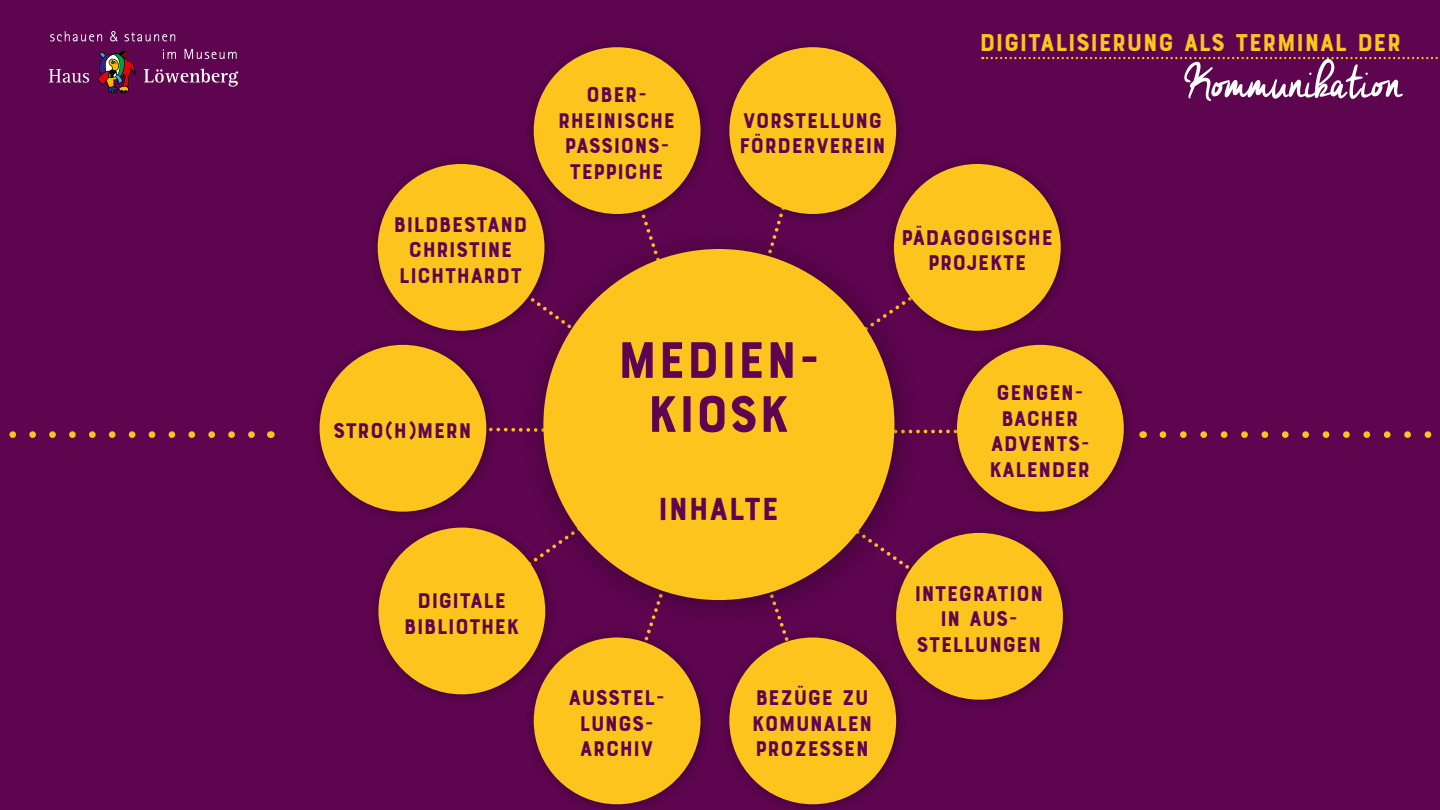
<style>
.page{position:relative;width:1440px;height:810px;background:#5d054f}
.page>*{position:absolute;margin:0;border:0;box-sizing:border-box;transform-origin:0 0}
.t1{font:57.68px "Cheddar Jack";letter-spacing:-.03em;color:#fff}
.t2{font:54px/54px "Bourton Base";color:#5d054f;text-align:center}
.t3{font:33.75px "Bourton Base";color:#5d054f}
.t4{font:25.8px "Bourton Base";color:#fdc41d}
.t5{font:22.5px/25.5px "Bourton Base";color:#5d054f;text-align:center}
</style>
<div class="page">
<svg style="left:13px;top:431px;width:247px;height:7px;background:#843442"></svg>
<svg style="left:1163px;top:431px;width:277px;height:7px;background:#833242"></svg>
<div style="left:382px;top:123px;width:639px;height:608px;background:#5d054f"></div>
<div style="left:521px;top:227px;width:401px;height:401px;background:#000;opacity:.35"></div>
<div style="left:543px;top:249px;width:351px;height:351px;background:#fdc41d;border-radius:50%"></div>
<div style="left:370px;top:519px;width:186px;height:186px;background:#000;opacity:.35"></div>
<div style="left:378px;top:528px;width:167px;height:166px;background:#fdc41d;border-radius:50%"></div>
<div style="left:525px;top:629px;width:186px;height:181px;background:#000;opacity:.35"></div>
<div style="left:534px;top:637px;width:167px;height:167px;background:#fdc41d;border-radius:50%"></div>
<div style="left:948px;top:336px;width:187px;height:186px;background:#000;opacity:.35"></div>
<div style="left:957px;top:345px;width:167px;height:167px;background:#fdc41d;border-radius:50%"></div>
<div style="left:311px;top:336px;width:186px;height:186px;background:#000;opacity:.35"></div>
<div style="left:320px;top:345px;width:166px;height:167px;background:#fdc41d;border-radius:50%"></div>
<div style="left:369px;top:155px;width:186px;height:187px;background:#000;opacity:.35"></div>
<div style="left:378px;top:164px;width:167px;height:167px;background:#fdc41d;border-radius:50%"></div>
<div style="left:525px;top:38px;width:186px;height:187px;background:#000;opacity:.35"></div>
<div style="left:534px;top:47px;width:167px;height:167px;background:#fdc41d;border-radius:50%"></div>
<div style="left:885px;top:155px;width:187px;height:187px;background:#000;opacity:.35"></div>
<div style="left:894px;top:164px;width:167px;height:167px;background:#fdc41d;border-radius:50%"></div>
<div style="left:721px;top:629px;width:186px;height:181px;background:#000;opacity:.35"></div>
<div style="left:729px;top:637px;width:167px;height:167px;background:#fdc41d;border-radius:50%"></div>
<div style="left:887px;top:524px;width:187px;height:186px;background:#000;opacity:.35"></div>
<div style="left:896px;top:533px;width:167px;height:167px;background:#fdc41d;border-radius:50%"></div>
<div style="left:721px;top:38px;width:186px;height:187px;background:#000;opacity:.35"></div>
<div style="left:729px;top:47px;width:167px;height:167px;background:#fdc41d;border-radius:50%"></div>
<svg style="left:49px;top:69px;width:40px;height:14px"></svg>
<svg style="left:144px;top:69px;width:94px;height:18px;background:#823f78"></svg>
<svg style="left:98px;top:51px;width:39px;height:42px;background:#6b3140"></svg>
<svg style="left:110px;top:31px;width:8px;height:10px"></svg>
<svg style="left:185px;top:49px;width:52px;height:10px"></svg>
<svg style="left:163px;top:49px;width:13px;height:10px"></svg>
<svg style="left:50px;top:31px;width:52px;height:10px"></svg>
<svg style="left:125px;top:32px;width:50px;height:9px"></svg>
<svg style="left:982px;top:57px;width:458px;height:2px"></svg>
<p class="t5" style="left:394px;top:212px;width:136px">BILDBESTAND<br>CHRISTINE<br>LICHTHARDT</p>
<p class="t5" style="left:333px;top:419px;width:140px">STRO(H)MERN</p>
<p class="t5" style="left:404px;top:589px;width:117px">DIGITALE<br>BIBLIOTHEK</p>
<p class="t5" style="left:558px;top:83px;width:119px">OBER-<br>RHEINISCHE<br>PASSIONS-<br>TEPPICHE</p>
<p class="t5" style="left:739px;top:108px;width:148px;text-align:left">VORSTELLUNG<br>FÖRDERVEREIN</p>
<p class="t4" style="left:979px;top:26px;width:424px">DIGITALISIERUNG ALS TERMINAL DER</p>
<h1 class="t1" style="left:1184px;top:50px;width:219px">Kommunikation</h1>
<p class="t5" style="left:901px;top:225px;width:154px">PÄDAGOGISCHE<br>PROJEKTE</p>
<h2 class="t2" style="left:617px;top:334px;width:196px">MEDIEN-<br>KIOSK</h2>
<h3 class="t3" style="left:658px;top:488px;width:123px">INHALTE</h3>
<p class="t5" style="left:569px;top:686px;width:97px">AUSSTEL-<br>LUNGS-<br>ARCHIV</p>
<p class="t5" style="left:752px;top:686px;width:122px;text-align:left">BEZÜGE ZU<br>KOMUNALEN<br>PROZESSEN</p>
<p class="t5" style="left:989px;top:380px;width:103px">GENGEN-<br>BACHER<br>ADVENTS-<br>KALENDER</p>
<p class="t5" style="left:914px;top:581px;width:131px">INTEGRATION<br>IN AUS-<br>STELLUNGEN</p>
</div>
